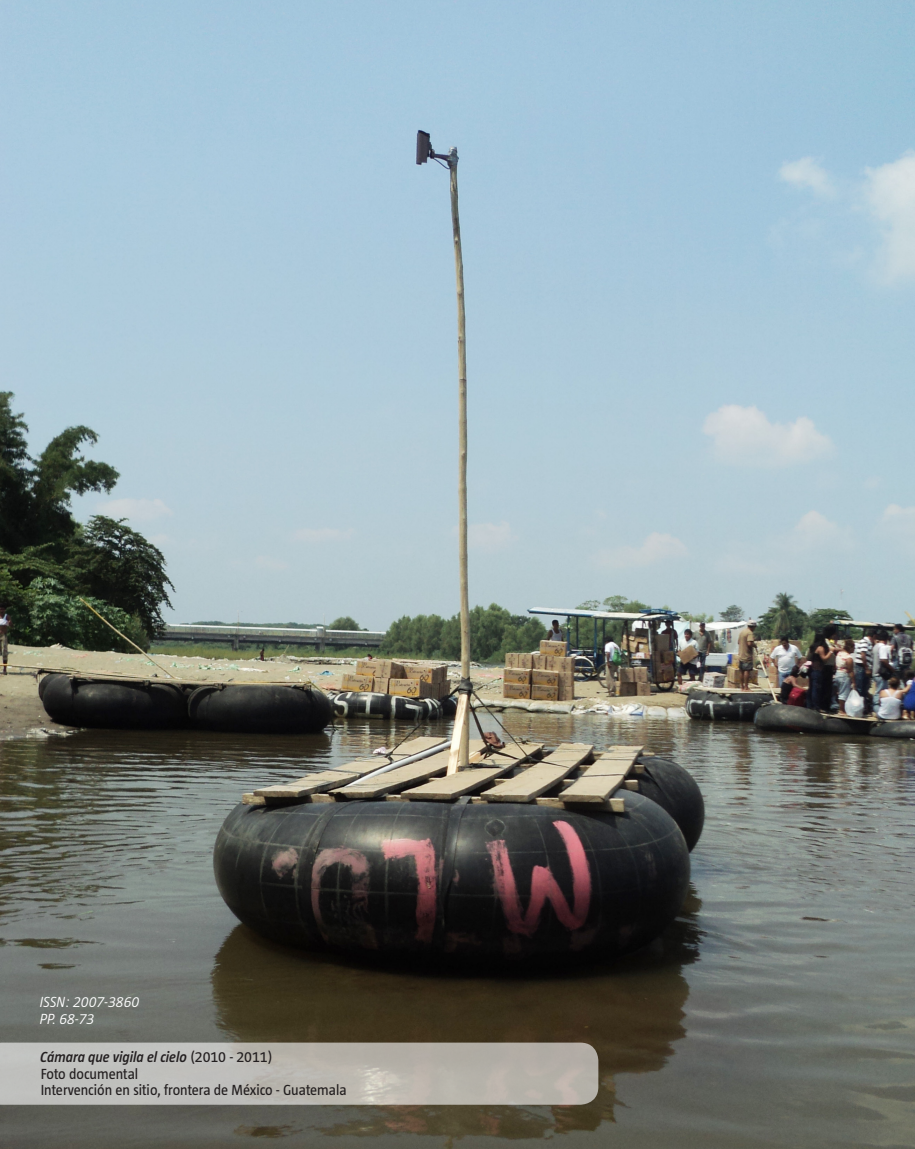
<style>
.page{position:relative;width:915px;height:1149px;background:#fff}
.page>*{position:absolute;margin:0;border:0;box-sizing:border-box;transform-origin:0 0}
.t1{font:15px "Taz Barcelona";color:#231f20}
.t2{font:italic 600 15px "Taz Barcelona";color:#231f20}
.t3{font:italic 300 15px "Taz Barcelona";color:#fff}
.s1{font-weight:400;font-style:normal}
</style>
<div class="page">
<hr style="left:914px;top:0;width:1px;height:1148px;background:#231f20">
<img style="left:0;top:0;width:914px;height:1148px">
<svg style="left:0;top:1042px;width:598px;height:62px;background:#b9b6b0"></svg>
<p class="t3" style="left:40px;top:994px;width:101px">ISSN: 2007-3860</p>
<p class="t3" style="left:40px;top:1010px;width:56px">PP. 68-73</p>
<p class="t2" style="left:40px;top:1048px;width:234px">Cámara que vigila el cielo <span class="s1">(2010 - 2011)</span></p>
<p class="t1" style="left:41px;top:1065px;width:99px">Foto documental</p>
<p class="t1" style="left:41px;top:1081px;width:307px">Intervención en sitio, frontera de México - Guatemala</p>
</div>
